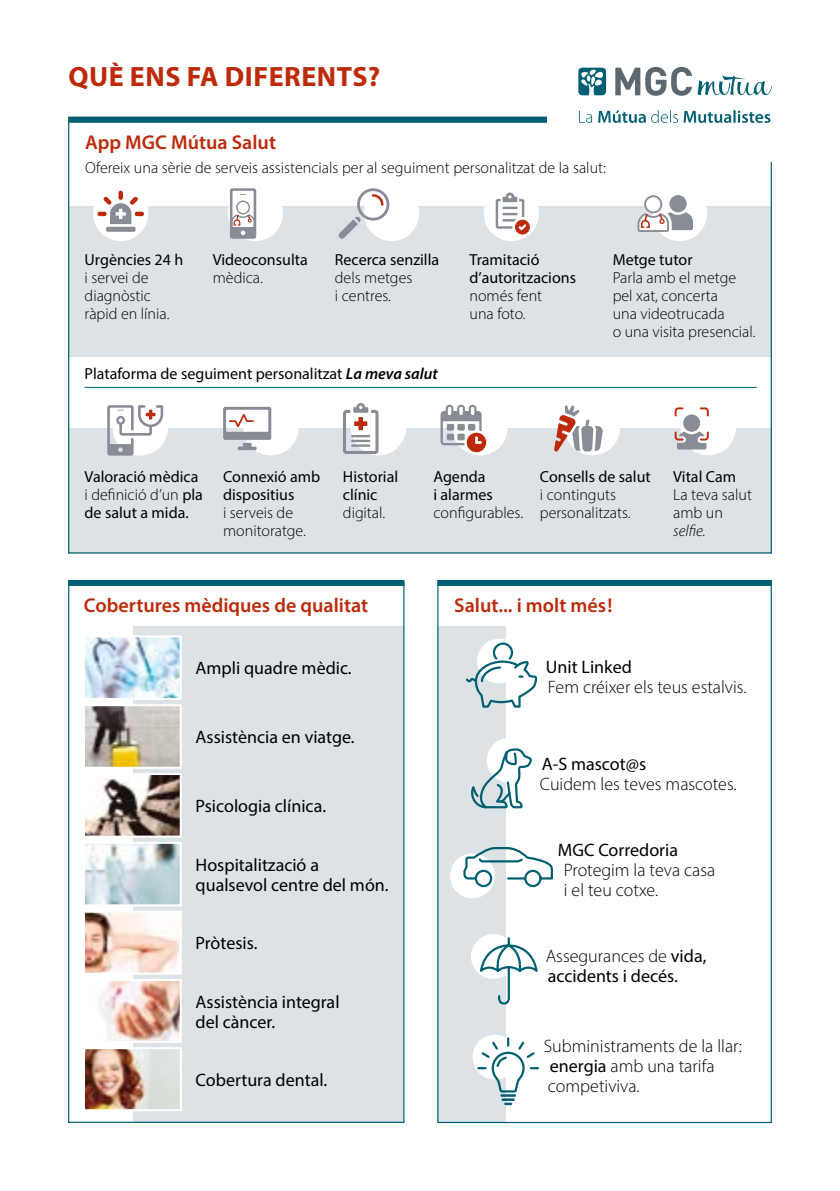
<style>
.page{position:relative;width:840px;height:1191px;background:#fff}
.page>*{position:absolute;margin:0;border:0;box-sizing:border-box;transform-origin:0 0}
.t1{font:700 28px "Myriad Pro";letter-spacing:.02em;color:#bc2a09}
.t2{font:600 20px "Myriad Pro";color:#bc2a09}
.t3{font:18px/20px "Myriad Pro";color:#000}
.t4{font:300 18px/20px "Myriad Pro";color:#000}
.t5{font:300 16px/18px "Myriad Pro";color:#000}
.t6{font:16px/18px "Myriad Pro";color:#000}
.t7{font:italic 300 16px "Myriad Pro";color:#000}
.s1{font-weight:600;font-style:italic}
.s2{font-weight:300}
.s3{font-weight:400}
</style>
<div class="page">
<div style="left:437px;top:626px;width:68px;height:497px;background:#dde2e7"></div>
<svg style="left:470px;top:934px;width:45px;height:45px"></svg>
<svg style="left:478px;top:936px;width:60px;height:69px"></svg>
<svg style="left:472px;top:1034px;width:45px;height:45px"></svg>
<svg style="left:477px;top:1037px;width:61px;height:68px"></svg>
<div style="left:449px;top:853px;width:45px;height:45px;background:#fff;border-radius:50%"></div>
<svg style="left:462px;top:846px;width:91px;height:42px"></svg>
<svg style="left:477px;top:638px;width:44px;height:45px"></svg>
<svg style="left:466px;top:641px;width:72px;height:168px"></svg>
<div style="left:437px;top:580px;width:334px;height:6px;background:#006072"></div>
<div style="left:133px;top:626px;width:271px;height:497px;background:#dde2e7"></div>
<div style="left:68px;top:580px;width:336px;height:6px;background:#006072"></div>
<img style="left:86px;top:638px;width:93px;height:59px">
<div style="left:83px;top:635px;width:99px;height:65px;border:2px solid #fff"></div>
<img style="left:86px;top:913px;width:93px;height:58px">
<div style="left:83px;top:910px;width:99px;height:64px;border:2px solid #fff"></div>
<img style="left:99px;top:982px;width:80px;height:58px">
<div style="left:83px;top:979px;width:99px;height:64px;border:2px solid #fff"></div>
<img style="left:86px;top:776px;width:93px;height:58px">
<div style="left:83px;top:773px;width:99px;height:64px;border:2px solid #fff"></div>
<img style="left:86px;top:845px;width:93px;height:58px">
<div style="left:83px;top:842px;width:99px;height:64px;border:2px solid #fff"></div>
<img style="left:86px;top:707px;width:93px;height:58px">
<div style="left:83px;top:704px;width:99px;height:64px;border:2px solid #fff"></div>
<img style="left:86px;top:1050px;width:93px;height:58px">
<div style="left:83px;top:1047px;width:99px;height:64px;border:2px solid #fff"></div>
<div style="left:69px;top:206px;width:702px;height:151px;background:#dde2e7"></div>
<div style="left:69px;top:428px;width:702px;height:125px;background:#dde2e7"></div>
<div style="left:651px;top:186px;width:55px;height:55px;background:#fff;border-radius:50%"></div>
<svg style="left:637px;top:195px;width:55px;height:37px"></svg>
<div style="left:483px;top:186px;width:55px;height:55px;background:#fff;border-radius:50%"></div>
<svg style="left:495px;top:192px;width:34px;height:42px"></svg>
<div style="left:93px;top:186px;width:55px;height:55px;background:#fff;border-radius:50%"></div>
<div style="left:118px;top:191px;width:5px;height:9px;background:#bc2a09;border-radius:2px"></div>
<svg style="left:97px;top:212px;width:10px;height:4px"></svg>
<div style="left:106px;top:227px;width:29px;height:5px;background:#888d95;border-radius:2px"></div>
<svg style="left:103px;top:197px;width:41px;height:27px"></svg>
<div style="left:228px;top:186px;width:55px;height:55px;background:#fff;border-radius:50%"></div>
<div style="left:230px;top:188px;width:26px;height:51px;background:linear-gradient(to right,#8f949c,#90949c);border-radius:3px"></div>
<div style="left:232px;top:191px;width:21px;height:36px;background:#fff"></div>
<svg style="left:231px;top:194px;width:24px;height:41px"></svg>
<div style="left:113px;top:400px;width:55px;height:55px;background:#fff;border-radius:50%"></div>
<svg style="left:107px;top:405px;width:56px;height:50px"></svg>
<div style="left:243px;top:400px;width:55px;height:55px;background:#fff;border-radius:50%"></div>
<svg style="left:237px;top:446px;width:19px;height:4px"></svg>
<svg style="left:223px;top:407px;width:48px;height:33px"></svg>
<div style="left:680px;top:400px;width:55px;height:55px;background:#fff;border-radius:50%"></div>
<div style="left:682px;top:414px;width:17px;height:18px;background:#888d95;border-radius:50%"></div>
<svg style="left:674px;top:407px;width:9px;height:9px"></svg>
<svg style="left:700px;top:407px;width:8px;height:9px"></svg>
<svg style="left:674px;top:431px;width:34px;height:18px"></svg>
<div style="left:351px;top:400px;width:55px;height:55px;background:#fff;border-radius:50%"></div>
<svg style="left:343px;top:403px;width:35px;height:51px"></svg>
<hr style="left:351px;top:444px;width:19px;height:3px;background:#888d95">
<div style="left:452px;top:400px;width:55px;height:55px;background:#fff;border-radius:50%"></div>
<svg style="left:440px;top:405px;width:46px;height:47px"></svg>
<div style="left:564px;top:400px;width:55px;height:55px;background:#fff;border-radius:50%"></div>
<svg style="left:554px;top:405px;width:48px;height:47px"></svg>
<hr style="left:85px;top:387px;width:671px;height:1px;background:#006072">
<div style="left:68px;top:117px;width:703px;height:6px;background:#006072"></div>
<div style="left:364px;top:186px;width:55px;height:55px;background:#fff;border-radius:50%"></div>
<svg style="left:338px;top:188px;width:52px;height:51px"></svg>
<div style="left:547px;top:38px;width:254px;height:124px;background:#fff"></div>
<svg style="left:578px;top:68px;width:27px;height:27px"></svg>
<svg style="left:697px;top:75px;width:74px;height:21px"></svg>
<svg style="left:615px;top:67px;width:76px;height:29px"></svg>
<svg style="left:579px;top:110px;width:191px;height:13px"></svg>
<h1 class="t1" style="left:68px;top:59px;width:313px">QUÈ ENS FA DIFERENTS?</h1>
<p class="t2" style="left:85px;top:129px;width:192px">App MGC Mútua Salut</p>
<p class="t5" style="left:85px;top:158px;width:522px">Ofereix una sèrie de serveis assistencials per al seguiment personalitzat de la salut:</p>
<p class="t6" style="left:85px;top:251px;width:100px">Urgències 24 h</p>
<p class="t5" style="left:85px;top:269px;width:86px">i servei de diagnòstic ràpid en línia.</p>
<p class="t6" style="left:213px;top:251px;width:96px">Videoconsulta</p>
<p class="t5" style="left:213px;top:269px;width:52px">mèdica.</p>
<p class="t6" style="left:335px;top:251px;width:106px">Recerca senzilla</p>
<p class="t5" style="left:335px;top:269px;width:79px">dels metges i centres.</p>
<p class="t6" style="left:469px;top:251px;width:108px">Tramitació d’autoritzacions</p>
<p class="t5" style="left:469px;top:287px;width:74px">només fent una foto.</p>
<p class="t6" style="left:612px;top:251px;width:81px">Metge tutor</p>
<p class="t5" style="left:612px;top:269px;width:144px">Parla amb el metge pel xat, concerta<br>una videotrucada<br>o una visita presencial.</p>
<p class="t6" style="left:85px;top:364px;width:354px">Plataforma de seguiment personalitzat <span class="s1">La meva salut</span></p>
<p class="t6" style="left:85px;top:467px;width:120px">Valoració mèdica <span class="s2">i definició d’un</span> pla de salut a mida.</p>
<p class="t6" style="left:223px;top:467px;width:99px">Connexió amb dispositius</p>
<p class="t5" style="left:223px;top:503px;width:84px">i serveis de monitoratge.</p>
<p class="t6" style="left:343px;top:467px;width:57px">Historial clínic</p>
<p class="t5" style="left:343px;top:503px;width:44px">digital.</p>
<p class="t2" style="left:84px;top:593px;width:285px">Cobertures mèdiques de qualitat</p>
<p class="t3" style="left:195px;top:658px;width:157px">Ampli quadre mèdic.</p>
<p class="t3" style="left:195px;top:727px;width:160px">Assistència en viatge.</p>
<p class="t3" style="left:195px;top:795px;width:132px">Psicologia clínica.</p>
<p class="t3" style="left:195px;top:854px;width:194px">Hospitalització a qualsevol centre del món.</p>
<p class="t3" style="left:195px;top:933px;width:63px">Pròtesis.</p>
<p class="t3" style="left:195px;top:991px;width:145px">Assistència integral del càncer.</p>
<p class="t3" style="left:195px;top:1069px;width:133px">Cobertura dental.</p>
<p class="t6" style="left:433px;top:467px;width:61px">Agenda i alarmes</p>
<p class="t5" style="left:433px;top:503px;width:91px">configurables.</p>
<p class="t6" style="left:539px;top:467px;width:112px">Consells de salut</p>
<p class="t5" style="left:539px;top:485px;width:92px">i continguts personalitzats.</p>
<p class="t6" style="left:673px;top:467px;width:64px">Vital Cam</p>
<p class="t5" style="left:673px;top:485px;width:80px">La teva salut amb un</p>
<p class="t7" style="left:673px;top:520px;width:34px">selfie.</p>
<p class="t2" style="left:454px;top:593px;width:160px">Salut... i molt més !</p>
<p class="t3" style="left:545px;top:656px;width:87px">Unit Linked</p>
<p class="t4" style="left:547px;top:677px;width:200px">Fem créixer els teus estalvis.</p>
<p class="t3" style="left:541px;top:753px;width:106px">A-S mascot@s</p>
<p class="t4" style="left:539px;top:773px;width:198px">Cuidem les teves mascotes.</p>
<p class="t3" style="left:557px;top:839px;width:122px">MGC Corredoria</p>
<p class="t4" style="left:563px;top:859px;width:153px">Protegim la teva casa i el teu cotxe.</p>
<p class="t3" style="left:545px;top:946px;width:162px"><span class="s2">Assegurances de</span> vida, accidents i decés.</p>
<p class="t4" style="left:543px;top:1036px;width:199px">Subministraments de la llar: <span class="s3">energia</span> amb una tarifa competiviva.</p>
</div>
